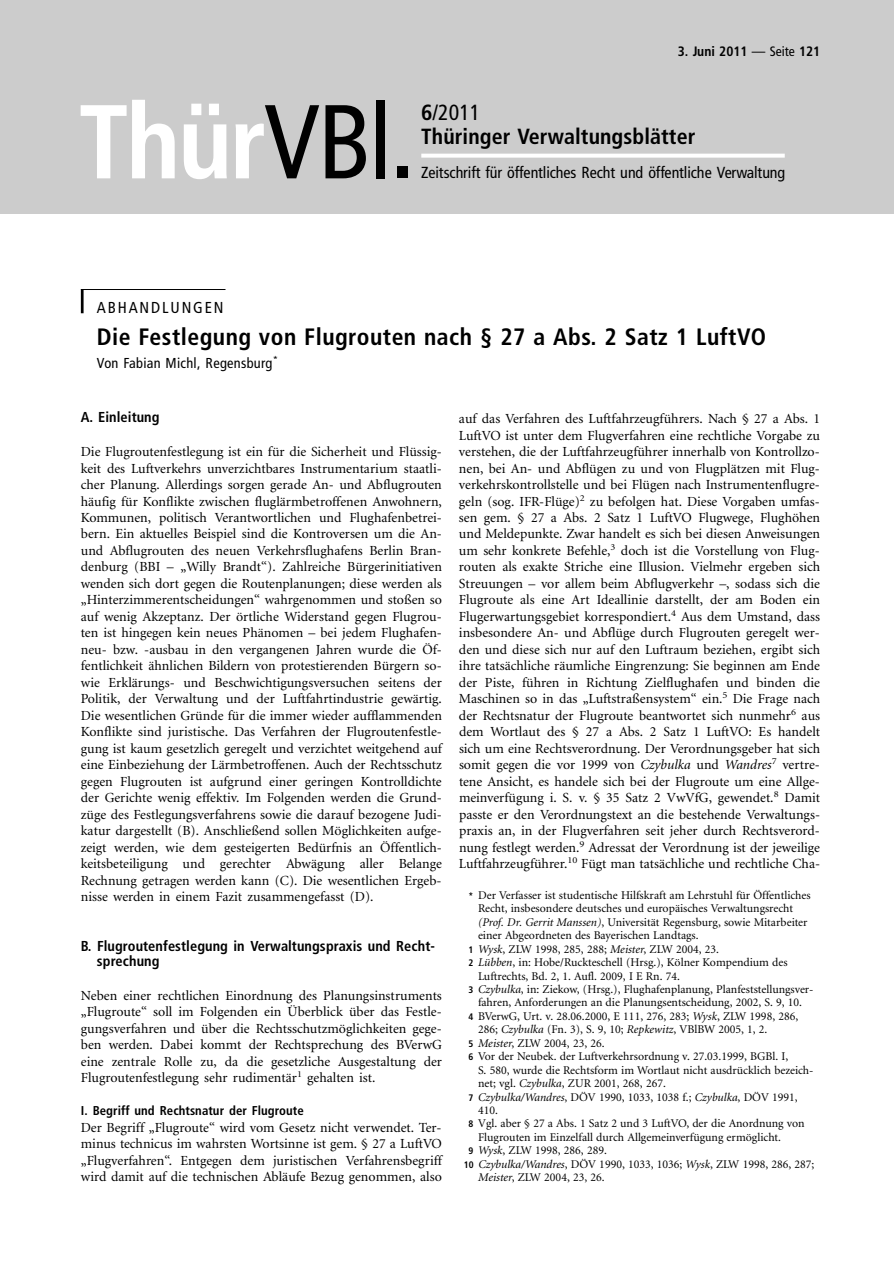
<style>
.page{position:relative;width:894px;height:1274px;background:#fff}
.page>*{position:absolute;margin:0;border:0;box-sizing:border-box;transform-origin:0 0}
.t1{font:700 condensed 104.7px "Frutiger";color:#fff}
.t2{font:700 condensed 23.7px "Frutiger";letter-spacing:.02em;color:#000}
.t3{font:700 condensed 21.9px/24px "Frutiger";letter-spacing:.005em;color:#000}
.t4{font:condensed 16.05px "Frutiger";letter-spacing:-.01em;color:#000}
.t5{font:condensed 15.9px "Frutiger";letter-spacing:.12em;color:#000}
.t6{font:700 condensed 14.4px/14.9px "Frutiger";color:#000}
.t7{font:condensed 14.4px "Frutiger";letter-spacing:.02em;color:#000}
.t8{font:13.95px/16.5px "Minion";color:#000;text-align:justify}
.t9{font:700 condensed 13.65px "Frutiger";color:#000}
.t10{font:700 condensed 12.75px "Frutiger";color:#000}
.t11{font:11.85px "Minion";color:#000}
.s1{font-weight:400}
.s2{font-weight:400;color:#000}
.s3{font-style:italic}
.s4{font-family:"Frutiger";font-weight:700;font-stretch:condensed;font-size:9.45px}
</style>
<div class="page">
<div style="left:0;top:0;width:893px;height:213px;background:#ccc"></div>
<svg style="left:421px;top:154px;width:363px;height:4px"></svg>
<hr style="left:81px;top:289px;width:2px;height:24px;background:#000">
<hr style="left:81px;top:289px;width:144px;height:1px;background:#000">
<p class="t9" style="left:677px;top:46px;width:144px">3. Juni 2011 <span class="s1">— Seite</span> 121</p>
<h1 class="t1" style="left:78px;top:100px;width:338px">Thür<span class="s2">VBl.</span></h1>
<h3 class="t3" style="left:421px;top:102px;width:275px">6<span class="s1">/2011<br></span>Thüringer Verwaltungsblätter</h3>
<p class="t4" style="left:421px;top:166px;width:365px">Zeitschrift für öffentliches Recht und öffentliche Verwaltung</p>
<p class="t5" style="left:97px;top:301px;width:128px">ABHANDLUNGEN</p>
<h2 class="t2" style="left:97px;top:327px;width:670px">Die Festlegung von Flugrouten nach § 27 a Abs. 2 Satz 1 LuftVO</h2>
<p class="t7" style="left:97px;top:357px;width:183px">Von Fabian Michl, Regensburg<sup>*</sup></p>
<p class="t6" style="left:81px;top:410px;width:80px">A. Einleitung</p>
<p class="t8" style="left:81px;top:444px;width:362px">Die Flugroutenfestlegung ist ein für die Sicherheit und Flüssig&shy;keit des Luftverkehrs unverzichtbares Instrumentarium staatli&shy;cher Planung. Allerdings sorgen gerade An- und Abflugrouten häufig für Konflikte zwischen fluglärmbetroffenen Anwohnern, Kommunen, politisch Verantwortlichen und Flughafenbetrei&shy;bern. Ein aktuelles Beispiel sind die Kontroversen um die An&shy;und Abflugrouten des neuen Verkehrsflughafens Berlin Bran&shy;denburg (BBI – „Willy Brandt“). Zahlreiche Bürgerinitiativen wenden sich dort gegen die Routenplanungen; diese werden als „Hinterzimmerentscheidungen“ wahrgenommen und stoßen so auf wenig Akzeptanz. Der örtliche Widerstand gegen Flugrou&shy;ten ist hingegen kein neues Phänomen – bei jedem Flughafen&shy;neu- bzw. -ausbau in den vergangenen Jahren wurde die Öf&shy;fentlichkeit ähnlichen Bildern von protestierenden Bürgern so&shy;wie Erklärungs- und Beschwichtigungsversuchen seitens der Politik, der Verwaltung und der Luftfahrtindustrie gewärtig.<br>Die wesentlichen Gründe für die immer wieder aufflammenden Konflikte sind juristische. Das Verfahren der Flugroutenfestle&shy;gung ist kaum gesetzlich geregelt und verzichtet weitgehend auf eine Einbeziehung der Lärmbetroffenen. Auch der Rechtsschutz gegen Flugrouten ist aufgrund einer geringen Kontrolldichte der Gerichte wenig effektiv. Im Folgenden werden die Grund&shy;züge des Festlegungsverfahrens sowie die darauf bezogene Judi&shy;katur dargestellt (B). Anschließend sollen Möglichkeiten aufge&shy;zeigt werden, wie dem gesteigerten Bedürfnis an Öffentlich&shy;keitsbeteiligung und gerechter Abwägung aller Belange Rechnung getragen werden kann (C). Die wesentlichen Ergeb&shy;nisse werden in einem Fazit zusammengefasst (D).</p>
<p class="t6" style="left:97px;top:939px;width:339px;text-indent:-16px">B. Flugroutenfestlegung in Verwaltungspraxis und Recht&shy;sprechung</p>
<p class="t8" style="left:81px;top:988px;width:362px">Neben einer rechtlichen Einordnung des Planungsinstruments „Flugroute“ soll im Folgenden ein Überblick über das Festle&shy;gungsverfahren und über die Rechtsschutzmöglichkeiten gege&shy;ben werden. Dabei kommt der Rechtsprechung des BVerwG eine zentrale Rolle zu, da die gesetzliche Ausgestaltung der Flugroutenfestlegung sehr rudimentär<sup>1</sup> gehalten ist.</p>
<p class="t10" style="left:81px;top:1105px;width:224px">I. Begriff und Rechtsnatur der Flugroute</p>
<p class="t8" style="left:81px;top:1120px;width:362px">Der Begriff „Flugroute“ wird vom Gesetz nicht verwendet. Ter&shy;minus technicus im wahrsten Wortsinne ist gem. § 27 a LuftVO „Flugverfahren“. Entgegen dem juristischen Verfahrensbegriff wird damit auf die technischen Abläufe Bezug genommen, also</p>
<p class="t8" style="left:459px;top:411px;width:362px">auf das Verfahren des Luftfahrzeugführers. Nach § 27 a Abs. 1<br>LuftVO ist unter dem Flugverfahren eine rechtliche Vorgabe zu verstehen, die der Luftfahrzeugführer innerhalb von Kontrollzo&shy;nen, bei An- und Abflügen zu und von Flugplätzen mit Flug&shy;verkehrskontrollstelle und bei Flügen nach Instrumentenflugre&shy;geln (sog. IFR-Flüge)<sup>2</sup> zu befolgen hat. Diese Vorgaben umfas&shy;sen gem. § 27 a Abs. 2 Satz 1 LuftVO Flugwege, Flughöhen und Meldepunkte. Zwar handelt es sich bei diesen Anweisungen um sehr konkrete Befehle,<sup>3</sup> doch ist die Vorstellung von Flug&shy;routen als exakte Striche eine Illusion. Vielmehr ergeben sich Streuungen – vor allem beim Abflugverkehr –, sodass sich die Flugroute als eine Art Ideallinie darstellt, der am Boden ein Flugerwartungsgebiet korrespondiert.<sup>4</sup> Aus dem Umstand, dass insbesondere An- und Abflüge durch Flugrouten geregelt wer&shy;den und diese sich nur auf den Luftraum beziehen, ergibt sich ihre tatsächliche räumliche Eingrenzung: Sie beginnen am Ende der Piste, führen in Richtung Zielflughafen und binden die Maschinen so in das „Luftstraßensystem“ ein.<sup>5</sup> Die Frage nach der Rechtsnatur der Flugroute beantwortet sich nunmehr<sup>6</sup> aus dem Wortlaut des § 27 a Abs. 2 Satz 1 LuftVO: Es handelt sich um eine Rechtsverordnung. Der Verordnungsgeber hat sich somit gegen die vor 1999 von <span class="s3">Czybulka</span> und <span class="s3">Wandres</span><sup>7</sup> vertre&shy;tene Ansicht, es handele sich bei der Flugroute um eine Allge&shy;meinverfügung i. S. v. § 35 Satz 2 VwVfG, gewendet.<sup>8</sup> Damit passte er den Verordnungstext an die bestehende Verwaltungs&shy;praxis an, in der Flugverfahren seit jeher durch Rechtsverord&shy;nung festlegt werden.<sup>9</sup> Adressat der Verordnung ist der jeweilige Luftfahrzeugführer.<sup>10</sup> Fügt man tatsächliche und rechtliche Cha-</p>
<p class="t11" style="left:468px;top:890px;width:343px"><span class="s4">*</span> Der Verfasser ist studentische Hilfskraft am Lehrstuhl für Öffentliches</p>
<p class="t11" style="left:478px;top:904px;width:316px">Recht, insbesondere deutsches und europäisches Verwaltungsrecht</p>
<p class="t11" style="left:478px;top:917px;width:331px"><span class="s3">(Prof. Dr. Gerrit Manssen)</span>, Universität Regensburg, sowie Mitarbeiter</p>
<p class="t11" style="left:478px;top:930px;width:222px">einer Abgeordneten des Bayerischen Landtags.</p>
<p class="t11" style="left:468px;top:944px;width:252px"><span class="s4">1</span> <span class="s3">Wysk</span>, ZLW 1998, 285, 288; <span class="s3">Meister</span>, ZLW 2004, 23.</p>
<p class="t11" style="left:468px;top:957px;width:320px"><span class="s4">2</span> <span class="s3">Lübben</span>, in: Hobe/Ruckteschell (Hrsg.), Kölner Kompendium des</p>
<p class="t11" style="left:478px;top:971px;width:203px">Luftrechts, Bd. 2, 1. Aufl. 2009, I E Rn. 74.</p>
<p class="t11" style="left:468px;top:984px;width:346px"><span class="s4">3</span> <span class="s3">Czybulka</span>, in: Ziekow, (Hrsg.), Flughafenplanung, Planfeststellungsver-</p>
<p class="t11" style="left:478px;top:998px;width:325px">fahren, Anforderungen an die Planungsentscheidung, 2002, S. 9, 10.</p>
<p class="t11" style="left:468px;top:1011px;width:331px"><span class="s4">4</span> BVerwG, Urt. v. 28.06.2000, E 111, 276, 283; <span class="s3">Wysk</span>, ZLW 1998, 286,</p>
<p class="t11" style="left:478px;top:1024px;width:291px">286; <span class="s3">Czybulka</span> (Fn. 3), S. 9, 10; <span class="s3">Repkewitz</span>, VBlBW 2005, 1, 2.</p>
<p class="t11" style="left:468px;top:1038px;width:138px"><span class="s4">5</span> <span class="s3">Meister</span>, ZLW 2004, 23, 26.</p>
<p class="t11" style="left:468px;top:1051px;width:321px"><span class="s4">6</span> Vor der Neubek. der Luftverkehrsordnung v. 27.03.1999, BGBl. I,</p>
<p class="t11" style="left:478px;top:1065px;width:337px">S. 580, wurde die Rechtsform im Wortlaut nicht ausdrücklich bezeich-</p>
<p class="t11" style="left:478px;top:1078px;width:189px">net; vgl. <span class="s3">Czybulka</span>, ZUR 2001, 268, 267.</p>
<p class="t11" style="left:468px;top:1092px;width:331px"><span class="s4">7</span> <span class="s3">Czybulka/Wandres</span>, DÖV 1990, 1033, 1038 f.; <span class="s3">Czybulka</span>, DÖV 1991,</p>
<p class="t11" style="left:478px;top:1105px;width:21px">410.</p>
<p class="t11" style="left:468px;top:1119px;width:337px"><span class="s4">8</span> Vgl. aber § 27 a Abs. 1 Satz 2 und 3 LuftVO, der die Anordnung von</p>
<p class="t11" style="left:478px;top:1132px;width:304px">Flugrouten im Einzelfall durch Allgemeinverfügung ermöglicht.</p>
<p class="t11" style="left:468px;top:1145px;width:140px"><span class="s4">9</span> <span class="s3">Wysk</span>, ZLW 1998, 286, 289.</p>
<p class="t11" style="left:463px;top:1159px;width:352px"><span class="s4">10</span> <span class="s3">Czybulka/Wandres</span>, DÖV 1990, 1033, 1036; <span class="s3">Wysk</span>, ZLW 1998, 286, 287;</p>
<p class="t11" style="left:478px;top:1172px;width:128px"><span class="s3">Meister</span>, ZLW 2004, 23, 26.</p>
</div>
